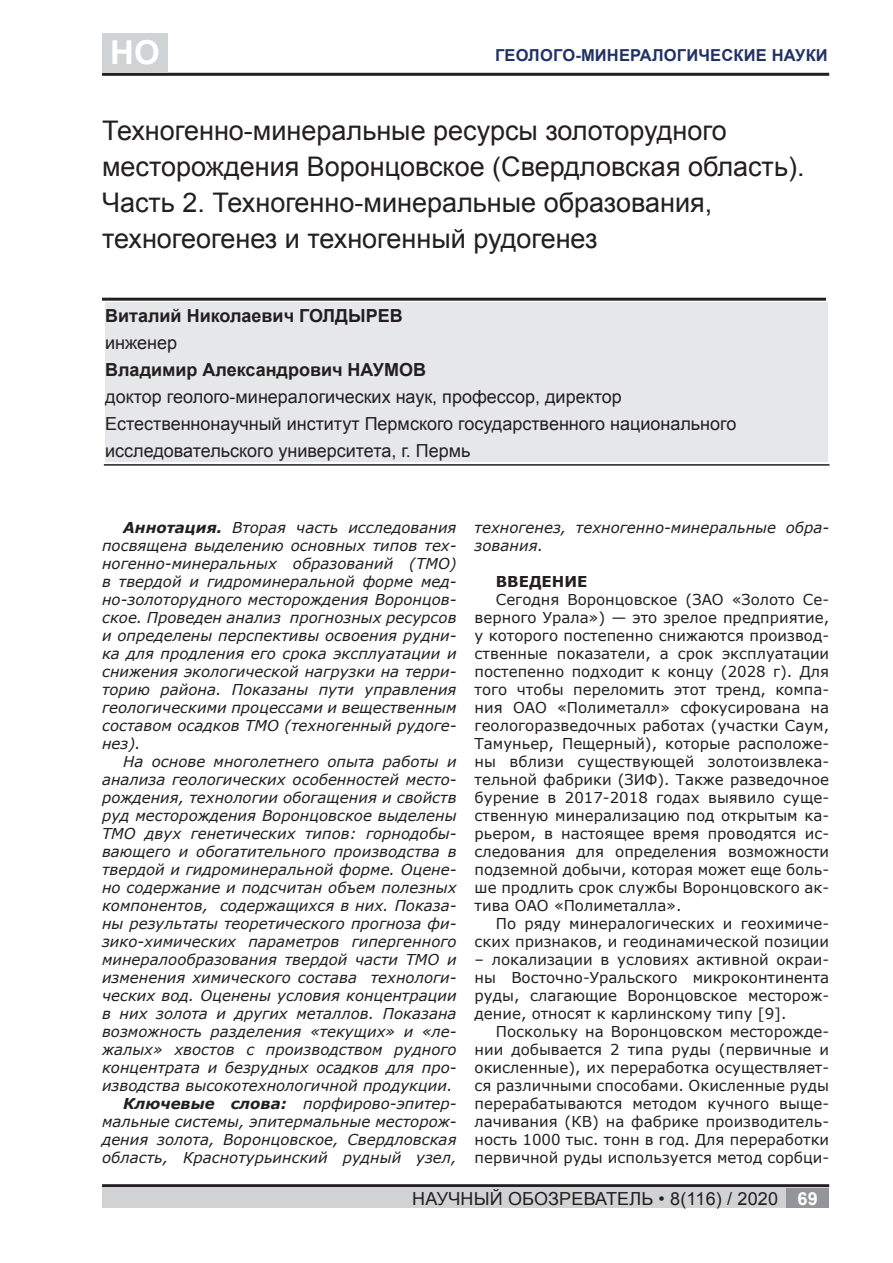
<style>
.page{position:relative;width:893px;height:1263px;background:#fff}
.page>*{position:absolute;margin:0;border:0;box-sizing:border-box;transform-origin:0 0}
.t1{font:700 33px "Arial";color:#fff}
.Заголовок_новый{font:27px/36px "Arial";color:#231f20}
.Автор_новый{font:18px/27px "Arial";color:#231f20}
.Автор_новый-2{font:700 18px "Arial";color:#231f20}
.t2{font:700 16.5px "Arial";letter-spacing:.01em;color:#213364}
.t3{font:italic 15px/18px "Verdana";color:#231f20;text-align:justify}
.t4{font:15px/18px "Verdana";color:#231f20;text-align:justify}
.t5{font:700 15px "Verdana";color:#231f20}
.s1{font-weight:700}
.s2{font-weight:700;color:#fff}
</style>
<div class="page">
<hr style="left:102px;top:73px;width:727px;height:3px;background:#231f20">
<hr style="left:102px;top:1184px;width:727px;height:3px;background:#231f20">
<div style="left:102px;top:33px;width:66px;height:39px;background:#d1d2d4"></div>
<div style="left:102px;top:1188px;width:685px;height:20px;background:#d1d2d4"></div>
<div style="left:786px;top:1188px;width:43px;height:20px;background:#939598"></div>
<div style="left:105px;top:303px;width:723px;height:159px;background:#e6e7e9"></div>
<hr style="left:102px;top:298px;width:724px;height:3px;background:#231f20">
<hr style="left:104px;top:464px;width:725px;height:2px;background:#231f20">
<h1 class="t1" style="left:110px;top:31px;width:51px">НО</h1>
<p class="t2" style="left:495px;top:44px;width:334px">ГЕОЛОГО-МИНЕРАЛОГИЧЕСКИЕ НАУКИ</p>
<p class="Заголовок_новый" style="left:102px;top:113px;width:704px">Техногенно-минеральные ресурсы золоторудного месторождения Воронцовское (Свердловская область).<br>Часть 2. Техногенно-минеральные образования, техногеогенез и техногенный рудогенез</p>
<p class="Автор_новый-2" style="left:105px;top:303px;width:299px">Виталий Николаевич ГОЛДЫРЕВ</p>
<p class="Автор_новый" style="left:105px;top:329px;width:73px">инженер</p>
<p class="Автор_новый-2" style="left:105px;top:357px;width:322px">Владимир Александрович НАУМОВ</p>
<p class="Автор_новый" style="left:105px;top:383px;width:518px">доктор геолого-минералогических наук, профессор, директор</p>
<p class="Автор_новый" style="left:105px;top:410px;width:633px">Естественнонаучный институт Пермского государственного национального исследовательского университета, г. Пермь</p>
<p class="t3" style="left:102px;top:519px;width:356px;text-indent:21px"><span class="s1">Аннотация.</span> Вторая часть исследования посвящена выделению основных типов тех&shy;ногенно-минеральных образований (ТМО) в твердой и гидроминеральной форме мед&shy;но-золоторудного месторождения Воронцов&shy;ское. Проведен анализ прогнозных ресурсов и определены перспективы освоения рудни&shy;ка для продления его срока эксплуатации и снижения экологической нагрузки на терри&shy;торию района. Показаны пути управления геологическими процессами и вещественным составом осадков ТМО (техногенный рудоге&shy;нез).</p>
<p class="t3" style="left:102px;top:753px;width:356px;text-indent:21px">На основе многолетнего опыта работы и анализа геологических особенностей место&shy;рождения, технологии обогащения и свойств руд месторождения Воронцовское выделены ТМО двух генетических типов: горнодобы&shy;вающего и обогатительного производства в твердой и гидроминеральной форме. Оцене&shy;но содержание и подсчитан объем полезных компонентов, содержащихся в них. Показа&shy;ны результаты теоретического прогноза фи&shy;зико-химических параметров гипергенного минералообразования твердой части ТМО и изменения химического состава технологи&shy;ческих вод. Оценены условия концентрации в них золота и других металлов. Показана возможность разделения «текущих» и «ле&shy;жалых» хвостов с производством рудного концентрата и безрудных осадков для про&shy;изводства высокотехнологичной продукции.</p>
<p class="t3" style="left:102px;top:1095px;width:356px;text-indent:21px"><span class="s1">Ключевые слова:</span> порфирово-эпитер&shy;мальные системы, эпитермальные месторож&shy;дения золота, Воронцовское, Свердловская область, Краснотурьинский рудный узел,</p>
<p class="t3" style="left:475px;top:519px;width:356px">техногенез, техногенно-минеральные обра&shy;зования.</p>
<p class="t5" style="left:496px;top:572px;width:93px">ВВЕДЕНИЕ</p>
<p class="t4" style="left:475px;top:591px;width:356px;text-indent:21px">Сегодня Воронцовское (ЗАО «Золото Се&shy;верного Урала») — это зрелое предприятие, у которого постепенно снижаются производ&shy;ственные показатели, а срок эксплуатации постепенно подходит к концу (2028 г). Для того чтобы переломить этот тренд, компа&shy;ния ОАО «Полиметалл» сфокусирована на геологоразведочных работах (участки Саум, Тамуньер, Пещерный), которые расположе&shy;ны вблизи существующей золотоизвлека&shy;тельной фабрики (ЗИФ). Также разведочное бурение в 2017-2018 годах выявило суще&shy;ственную минерализацию под открытым ка&shy;рьером, в настоящее время проводятся ис&shy;следования для определения возможности подземной добычи, которая может еще боль&shy;ше продлить срок службы Воронцовского ак&shy;тива ОАО «Полиметалла».</p>
<p class="t4" style="left:475px;top:915px;width:356px;text-align:right">По ряду минералогических и геохимиче&shy;ских признаков, и геодинамической позиции</p>
<p class="t4" style="left:475px;top:951px;width:356px">– локализации в условиях активной окраи&shy;ны Восточно-Уральского микроконтинента руды, слагающие Воронцовское месторож&shy;дение, относят к карлинскому типу [9].</p>
<p class="t4" style="left:475px;top:1023px;width:356px;text-indent:21px">Поскольку на Воронцовском месторожде&shy;нии добывается 2 типа руды (первичные и окисленные), их переработка осуществляет&shy;ся различными способами. Окисленные руды перерабатываются методом кучного выще&shy;лачивания (КВ) на фабрике производитель&shy;ность 1000 тыс. тонн в год. Для переработки первичной руды используется метод сорбци-</p>
<p class="Автор_новый" style="left:412px;top:1185px;width:407px">НАУЧНЫЙ ОБОЗРЕВАТЕЛЬ • 8(116) / 2020 <span class="s2">69</span></p>
</div>
